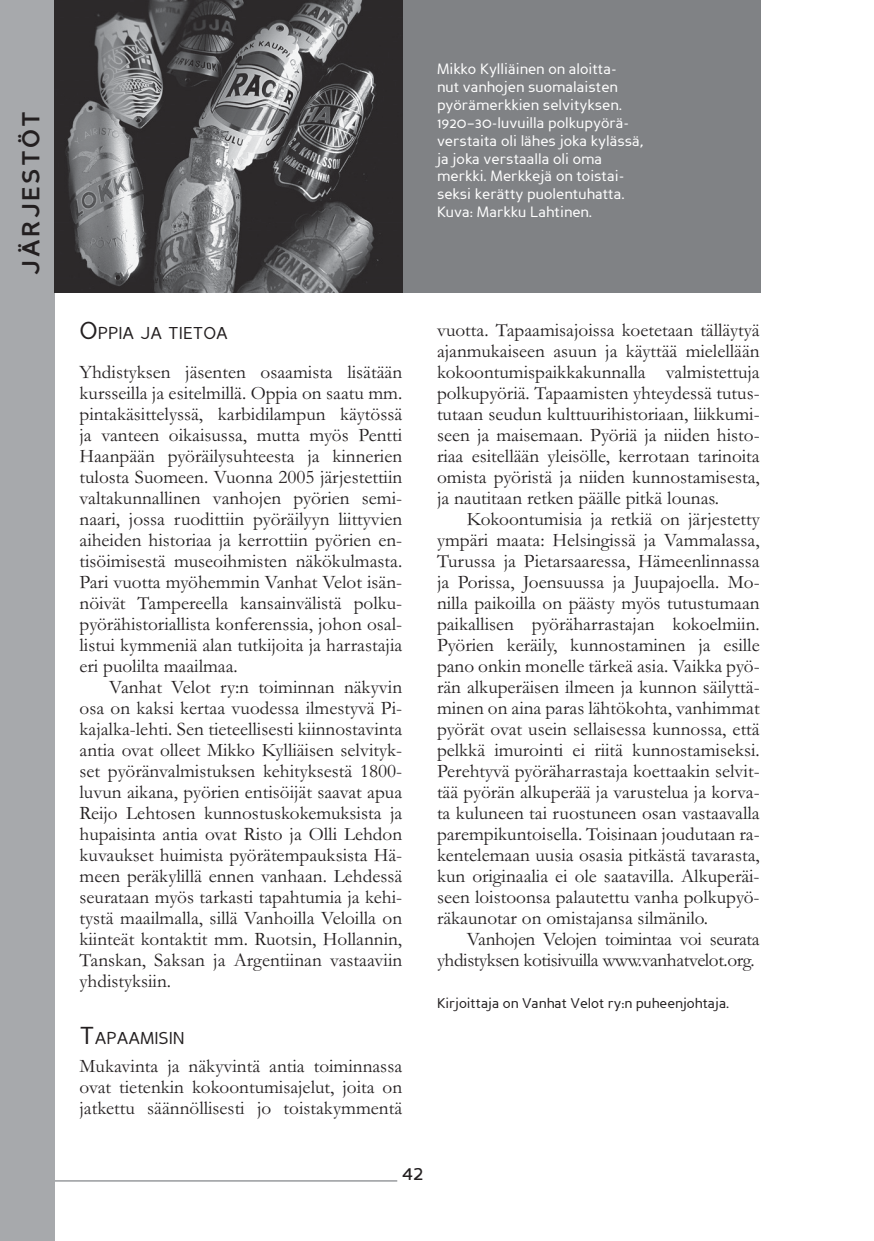
<style>
.page{position:relative;width:874px;height:1241px;background:#fff}
.page>*{position:absolute;margin:0;border:0;box-sizing:border-box;transform-origin:0 0}
.t1{font:700 24.5px "Perspective Sans";letter-spacing:.1em;color:#231f20}
.t2{font:21px "Perspective Sans";color:#231f20}
.t3{font:19.25px/21px "Garamond";color:#231f20;text-align:justify}
.t4{font:19.25px/21px "Garamond";letter-spacing:-.02em;color:#231f20;text-align:right}
.t5{font:17.15px "Perspective Sans";color:#231f20}
.t6{font:14.88px/17.8px "Perspective Sans";color:#fff}
.t7{font:14px "Perspective Sans";color:#231f20}
.s1{font-size:24.5px}
</style>
<div class="page">
<div style="left:0;top:0;width:55px;height:1240px;background:#a7a9ac"></div>
<hr style="left:0;top:1180px;width:397px;height:2px;background:#a7a9ac">
<div style="left:394px;top:0;width:366px;height:292px;background:#808285"></div>
<img style="left:55px;top:0;width:347px;height:292px">
<p class="t1" style="left:22px;top:275px;width:165px;rotate:-90deg">JÄRJESTÖT</p>
<p class="t6" style="left:437px;top:62px;width:208px">Mikko Kylliäinen on aloitta-<br>nut vanhojen suomalaisten pyörämerkkien selvityksen.<br>1920–30-luvuilla polkupyörä&shy;verstaita oli lähes joka kylässä, ja joka verstaalla oli oma merkki. Merkkejä on toistai&shy;seksi kerätty puolentuhatta.<br>Kuva: Markku Lahtinen.</p>
<p class="t5" style="left:79px;top:326px;width:150px"><span class="s1">O</span>PPIA JA TIETOA</p>
<p class="t3" style="left:79px;top:364px;width:324px">Yhdistyksen jäsenten osaamista lisätään kursseilla ja esitelmillä. Oppia on saatu mm. pintakäsittelyssä, karbidilampun käytössä ja vanteen oikaisussa, mutta myös Pentti Haanpään pyöräilysuhteesta ja kinnerien tulosta Suomeen. Vuonna 2005 järjestettiin valtakunnallinen vanhojen pyörien semi&shy;naari, jossa ruodittiin pyöräilyyn liittyvien aiheiden historiaa ja kerrottiin pyörien en&shy;tisöimisestä museoihmisten näkökulmasta.<br>Pari vuotta myöhemmin Vanhat Velot isän&shy;nöivät Tampereella kansainvälistä polku&shy;pyörähistoriallista konferenssia, johon osal&shy;listui kymmeniä alan tutkijoita ja harrastajia eri puolilta maailmaa.</p>
<p class="t3" style="left:79px;top:679px;width:324px;text-indent:30px">Vanhat Velot ry:n toiminnan näkyvin osa on kaksi kertaa vuodessa ilmestyvä Pi&shy;kajalka-lehti. Sen tieteellisesti kiinnostavinta antia ovat olleet Mikko Kylliäisen selvityk&shy;set pyöränvalmistuksen kehityksestä 1800- luvun aikana, pyörien entisöijät saavat apua Reijo Lehtosen kunnostuskokemuksista ja hupaisinta antia ovat Risto ja Olli Lehdon kuvaukset huimista pyörätempauksista Hä&shy;meen peräkylillä ennen vanhaan. Lehdessä seurataan myös tarkasti tapahtumia ja kehi&shy;tystä maailmalla, sillä Vanhoilla Veloilla on kiinteät kontaktit mm. Ruotsin, Hollannin, Tanskan, Saksan ja Argentiinan vastaaviin yhdistyksiin.</p>
<p class="t5" style="left:79px;top:1031px;width:107px"><span class="s1">T</span>APAAMISIN</p>
<p class="t3" style="left:79px;top:1057px;width:324px">Mukavinta ja näkyvintä antia toiminnassa ovat tietenkin kokoontumisajelut, joita on jatkettu säännöllisesti jo toistakymmentä</p>
<p class="t3" style="left:437px;top:322px;width:324px">vuotta. Tapaamisajoissa koetetaan tälläytyä ajanmukaiseen asuun ja käyttää mielellään kokoontumispaikkakunnalla valmistettuja polkupyöriä. Tapaamisten yhteydessä tutus&shy;tutaan seudun kulttuurihistoriaan, liikkumi&shy;seen ja maisemaan. Pyöriä ja niiden histo&shy;riaa esitellään yleisölle, kerrotaan tarinoita omista pyöristä ja niiden kunnostamisesta, ja nautitaan retken päälle pitkä lounas.</p>
<p class="t3" style="left:437px;top:511px;width:324px;text-indent:30px">Kokoontumisia ja retkiä on järjestetty ympäri maata: Helsingissä ja Vammalassa, Turussa ja Pietarsaaressa, Hämeenlinnassa ja Porissa, Joensuussa ja Juupajoella. Mo&shy;nilla paikoilla on päästy myös tutustumaan paikallisen pyöräharrastajan kokoelmiin.<br>Pyörien keräily, kunnostaminen ja esille pano onkin monelle tärkeä asia. Vaikka pyö&shy;rän alkuperäisen ilmeen ja kunnon säilyttä&shy;minen on aina paras lähtökohta, vanhimmat pyörät ovat usein sellaisessa kunnossa, että pelkkä imurointi ei riitä kunnostamiseksi.<br>Perehtyvä pyöräharrastaja koettaakin selvit&shy;tää pyörän alkuperää ja varustelua ja korva&shy;ta kuluneen tai ruostuneen osan vastaavalla parempikuntoisella. Toisinaan joudutaan ra&shy;kentelemaan uusia osasia pitkästä tavarasta, kun originaalia ei ole saatavilla. Alkuperäi&shy;seen loistoonsa palautettu vanha polkupyö&shy;räkaunotar on omistajansa silmänilo.</p>
<p class="t4" style="left:437px;top:931px;width:324px">Vanhojen Velojen toimintaa voi seurata yhdistyksen kotisivuilla www.vanhatvelot.org.</p>
<p class="t7" style="left:437px;top:998px;width:294px">Kirjoittaja on Vanhat Velot ry:n puheenjohtaja.</p>
<p class="t2" style="left:402px;top:1164px;width:23px">42</p>
</div>
